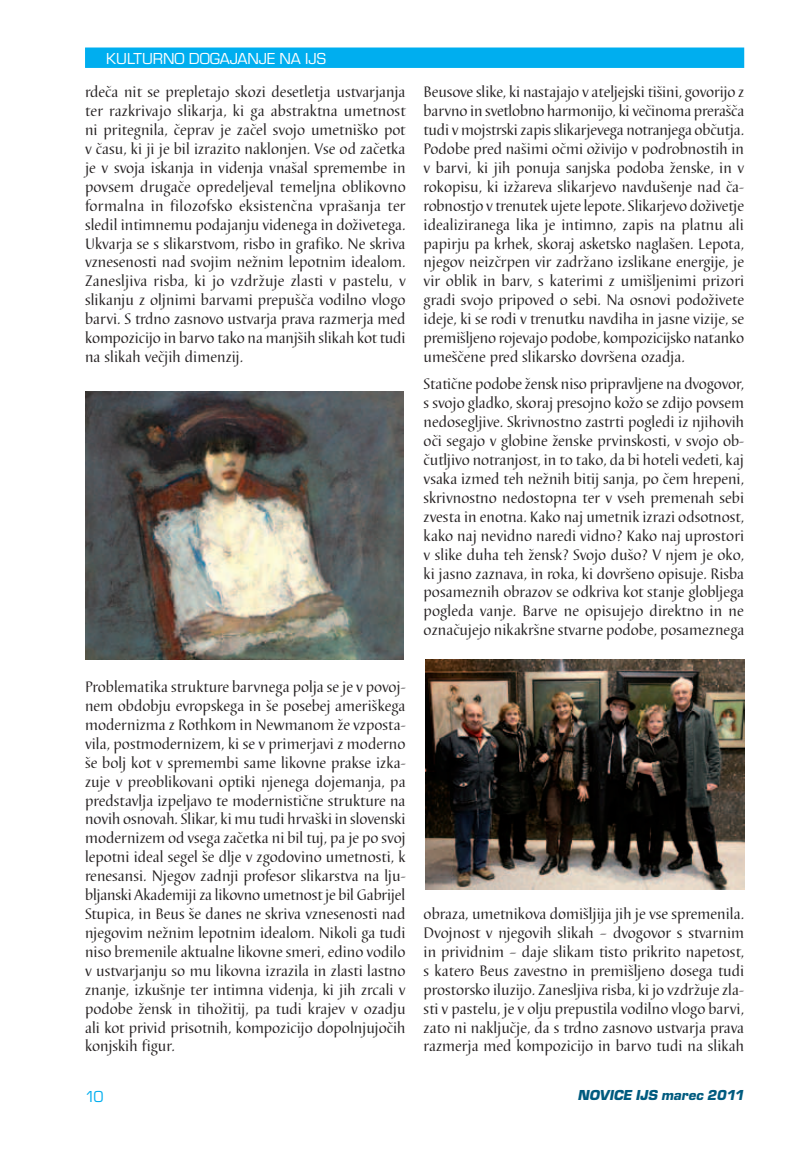
<style>
.page{position:relative;width:808px;height:1149px;background:#fff}
.page>*{position:absolute;margin:0;border:0;box-sizing:border-box;transform-origin:0 0}
.t1{font:16.5px "Eurostile TEE";color:#fff}
.t2{font:16.5px "Eurostile TEE";color:#00aeef}
.t3{font:15.75px/18.9px "Barbedor TEE";color:#231f20;text-align:justify}
.t4{font:italic 15px "Eurostile TEE Blac";color:#005b7f}
</style>
<div class="page">
<img style="left:425px;top:659px;width:319px;height:229px">
<img style="left:85px;top:391px;width:319px;height:268px">
<div style="left:85px;top:47px;width:659px;height:21px;background:#00aeef;border:2px solid #00aeef"></div>
<p class="t1" style="left:106px;top:49px;width:48px">KULTURNO</p>
<p class="t1" style="left:189px;top:49px;width:22px">DOGAJANJ</p>
<p class="t1" style="left:267px;top:49px;width:60px">E NA IJS</p>
<p class="t3" style="left:85px;top:83px;width:322px">rdeča nit se prepletajo skozi desetletja ustvarjanja ter razkrivajo slikarja, ki ga abstraktna umetnost ni pritegnila, čeprav je začel svojo umetniško pot v času, ki ji je bil izrazito naklonjen. Vse od začetka je v svoja iskanja in videnja vnašal spremembe in povsem drugače opredeljeval temeljna oblikovno formalna in filozofsko eksistenčna vprašanja ter sledil intimnemu podajanju videnega in doživetega.<br>Ukvarja se s slikarstvom, risbo in grafiko. Ne skriva vznesenosti nad svojim nežnim lepotnim idealom.<br>Zanesljiva risba, ki jo vzdržuje zlasti v pastelu, v slikanju z oljnimi barvami prepušča vodilno vlogo barvi. S trdno zasnovo ustvarja prava razmerja med kompozicijo in barvo tako na manjših slikah kot tudi na slikah večjih dimenzij.</p>
<p class="t3" style="left:85px;top:677px;width:322px">Problematika strukture barvnega polja se je v povoj&shy;nem obdobju evropskega in še posebej ameriškega modernizma z Rothkom in Newmanom že vzposta&shy;vila, postmodernizem, ki se v primerjavi z moderno še bolj kot v spremembi same likovne prakse izka&shy;zuje v preoblikovani optiki njenega dojemanja, pa predstavlja izpeljavo te modernistične strukture na novih osnovah. Slikar, ki mu tudi hrvaški in slovenski modernizem od vsega začetka ni bil tuj, pa je po svoj lepotni ideal segel še dlje v zgodovino umetnosti, k renesansi. Njegov zadnji profesor slikarstva na lju&shy;bljanski Akademiji za likovno umetnost je bil Gabrijel Stupica, in Beus še danes ne skriva vznesenosti nad njegovim nežnim lepotnim idealom. Nikoli ga tudi niso bremenile aktualne likovne smeri, edino vodilo v ustvarjanju so mu likovna izrazila in zlasti lastno znanje, izkušnje ter intimna videnja, ki jih zrcali v podobe žensk in tihožitij, pa tudi krajev v ozadju ali kot privid prisotnih, kompozicijo dopolnjujočih konjskih figur.</p>
<p class="t3" style="left:424px;top:83px;width:322px">Beusove slike, ki nastajajo v ateljejski tišini, govorijo z barvno in svetlobno harmonijo, ki večinoma prerašča tudi v mojstrski zapis slikarjevega notranjega občutja.<br>Podobe pred našimi očmi oživijo v podrobnostih in v barvi, ki jih ponuja sanjska podoba ženske, in v rokopisu, ki izžareva slikarjevo navdušenje nad ča&shy;robnostjo v trenutek ujete lepote. Slikarjevo doživetje idealiziranega lika je intimno, zapis na platnu ali papirju pa krhek, skoraj asketsko naglašen. Lepota, njegov neizčrpen vir zadržano izslikane energije, je vir oblik in barv, s katerimi z umišljenimi prizori gradi svojo pripoved o sebi. Na osnovi podoživete ideje, ki se rodi v trenutku navdiha in jasne vizije, se premišljeno rojevajo podobe, kompozicijsko natanko umeščene pred slikarsko dovršena ozadja.</p>
<p class="t3" style="left:424px;top:375px;width:322px">Statične podobe žensk niso pripravljene na dvogovor, s svojo gladko, skoraj presojno kožo se zdijo povsem nedosegljive. Skrivnostno zastrti pogledi iz njihovih oči segajo v globine ženske prvinskosti, v svojo ob&shy;čutljivo notranjost, in to tako, da bi hoteli vedeti, kaj vsaka izmed teh nežnih bitij sanja, po čem hrepeni, skrivnostno nedostopna ter v vseh premenah sebi zvesta in enotna. Kako naj umetnik izrazi odsotnost, kako naj nevidno naredi vidno? Kako naj uprostori v slike duha teh žensk? Svojo dušo? V njem je oko, ki jasno zaznava, in roka, ki dovršeno opisuje. Risba posameznih obrazov se odkriva kot stanje globljega pogleda vanje. Barve ne opisujejo direktno in ne označujejo nikakršne stvarne podobe, posameznega</p>
<p class="t3" style="left:424px;top:904px;width:322px">obraza, umetnikova domišljija jih je vse spremenila.<br>Dvojnost v njegovih slikah – dvogovor s stvarnim in prividnim – daje slikam tisto prikrito napetost, s katero Beus zavestno in premišljeno dosega tudi prostorsko iluzijo. Zanesljiva risba, ki jo vzdržuje zla&shy;sti v pastelu, je v olju prepustila vodilno vlogo barvi, zato ni naključje, da s trdno zasnovo ustvarja prava razmerja med kompozicijo in barvo tudi na slikah</p>
<p class="t2" style="left:85px;top:1087px;width:20px">10</p>
<p class="t4" style="left:577px;top:1085px;width:171px">NOVICE IJS marec 2011</p>
</div>
